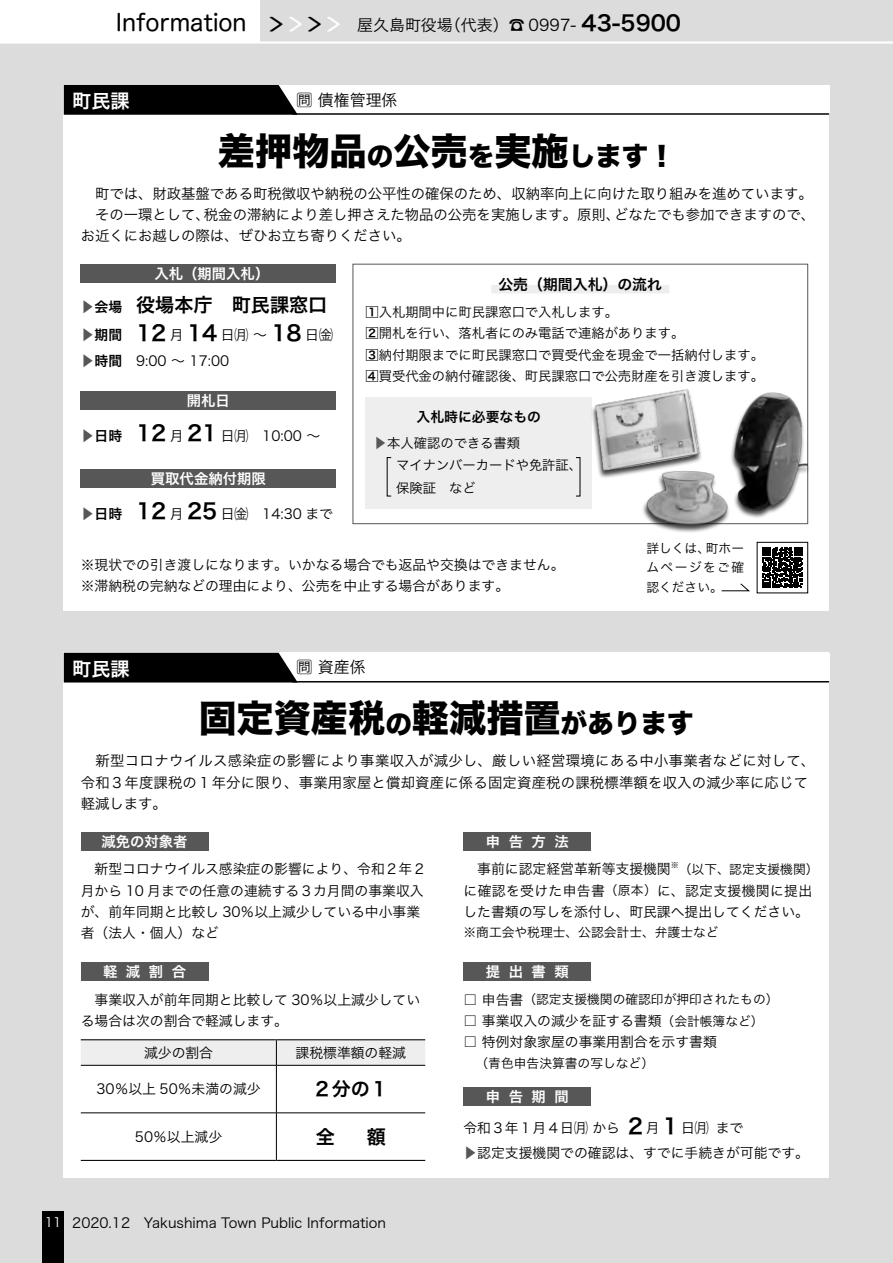
<style>
.page{position:relative;width:893px;height:1263px;background:#dcdcdc}
.page>*{position:absolute;margin:0;border:0;box-sizing:border-box;transform-origin:0 0}
.t1{font:37.2px "Hira Kaku Std N W8";color:#000}
.t2{font:26.55px "Hira Kaku Std N W8";color:#000}
.t3{font:23.4px "Hira Maru Pro N W4";color:#000}
.t4{font:21.3px "Hira Kaku Pro N W6";color:#000}
.t5{font:19.2px "Hira Kaku Pro N W6";color:#000}
.t6{font:19.2px "Hira Kaku Pro N W6";color:#fff}
.t7{font:15.9px "Hira Kaku Pro N W3";color:#000}
.t8{font:15.3px "Hira Maru Pro N W4";color:#000;scale:2.5 1}
.t9{font:14.85px "Hira Kaku Pro N W6";color:#000}
.t10{font:14.4px/21.3px "Hira Kaku Pro N W3";color:#000}
.t11{font:14.4px "Hira Kaku Pro N W6";color:#fff}
.t12{font:13.8px/21.3px "Hira Kaku Pro N W3";color:#000}
.t13{font:13.8px "Hira Kaku Pro N W6";color:#000}
.t14{font:13.8px "Hira Kaku Pro N W3";color:#575757}
.t15{font:13.35px/21.3px "Hira Kaku Pro N W3";color:#000}
.t16{font:12.75px/19.2px "Hira Kaku Pro N W3";color:#000}
.t17{font:12.75px "Hira Kaku Pro N W3";color:#fff}
.t18{font:8.1px "Hira Kaku Pro N W3";color:#000}
.s1{color:#fff}
.s2{font-size:26.55px}
.s3{font-family:"Hira Kaku Pro N W6"}
.s4{color:#575757}
.s5{font-family:"Hira Kaku Pro N W6";color:#000}
.s6{font-family:"Hira Kaku Pro N W3";color:#575757}
.s7{font-size:12.75px}
.s8{font-size:13.8px}
</style>
<div class="page">
<div style="left:43px;top:1212px;width:21px;height:51px;background:#000"></div>
<div style="left:0;top:0;width:259px;height:43px;background:#fff"></div>
<hr style="left:0;top:41px;width:259px;height:3px;background:#fff">
<hr style="left:259px;top:41px;width:634px;height:3px;background:#fff">
<div style="left:64px;top:115px;width:765px;height:495px;background:#fff"></div>
<div style="left:224px;top:85px;width:605px;height:30px;background:#fff"></div>
<hr style="left:292px;top:113px;width:537px;height:2px;background:#000">
<svg style="left:64px;top:85px;width:234px;height:30px;background:#0c0c0c"></svg>
<div style="left:214px;top:128px;width:455px;height:44px;background:#fff"></div>
<div style="left:64px;top:682px;width:765px;height:496px;background:#fff"></div>
<div style="left:224px;top:653px;width:605px;height:29px;background:#fff"></div>
<hr style="left:292px;top:681px;width:537px;height:1px;background:#000">
<div style="left:64px;top:653px;width:233px;height:29px;background:#000"></div>
<div style="left:81px;top:264px;width:255px;height:19px;background:#575757"></div>
<div style="left:81px;top:391px;width:255px;height:19px;background:#575757"></div>
<div style="left:81px;top:469px;width:255px;height:19px;background:#575757"></div>
<div style="left:353px;top:264px;width:455px;height:260px;border:1px solid #575757"></div>
<div style="left:491px;top:285px;width:178px;height:8px;background:#eee"></div>
<div style="left:365px;top:397px;width:227px;height:112px;background:#eee"></div>
<svg style="left:762px;top:547px;width:41px;height:41px;background:#313131"></svg>
<div style="left:757px;top:542px;width:51px;height:51px;border:1px solid #000"></div>
<svg style="left:721px;top:583px;width:29px;height:8px"></svg>
<img style="left:588px;top:384px;width:118px;height:92px">
<div style="left:81px;top:832px;width:127px;height:18px;background:#575757"></div>
<div style="left:81px;top:962px;width:127px;height:19px;background:#575757"></div>
<svg style="left:81px;top:1040px;width:344px;height:25px;background:#e8e8e8"></svg>
<hr style="left:81px;top:1065px;width:195px;height:1px;background:#000">
<hr style="left:276px;top:1065px;width:149px;height:1px;background:#000">
<hr style="left:276px;top:1065px;width:1px;height:48px;background:#000">
<hr style="left:81px;top:1112px;width:195px;height:1px;background:#000">
<hr style="left:276px;top:1112px;width:149px;height:1px;background:#000">
<hr style="left:276px;top:1113px;width:1px;height:47px;background:#000">
<hr style="left:81px;top:1039px;width:195px;height:1px;background:#000">
<hr style="left:276px;top:1039px;width:149px;height:1px;background:#000">
<hr style="left:81px;top:1160px;width:195px;height:1px;background:#000">
<hr style="left:276px;top:1160px;width:149px;height:1px;background:#000">
<div style="left:463px;top:832px;width:128px;height:18px;background:#575757"></div>
<div style="left:463px;top:962px;width:128px;height:19px;background:#575757"></div>
<div style="left:463px;top:1087px;width:128px;height:19px;background:#575757"></div>
<div style="left:729px;top:392px;width:82px;height:127px;background:#000;opacity:.75"></div>
<img style="left:725px;top:392px;width:83px;height:123px">
<div style="left:641px;top:471px;width:89px;height:62px;background:#000;opacity:.75"></div>
<img style="left:647px;top:469px;width:83px;height:58px">
<h3 class="t3" style="left:116px;top:2px;width:132px">Information</h3>
<h3 class="t6" style="left:72px;top:84px;width:59px">町民課</h3>
<p class="t8" style="left:268px;top:11px;width:40px">〉<span class="s1">〉</span>〉<span class="s1">〉</span></p>
<h3 class="t4" style="left:581px;top:4px;width:101px">43-5900</h3>
<p class="t7" style="left:445px;top:10px;width:81px">（代表）☎</p>
<p class="t7" style="left:357px;top:10px;width:97px">屋久島町役場</p>
<p class="t7" style="left:509px;top:10px;width:69px">︎ 0997-</p>
<p class="t7" style="left:297px;top:85px;width:102px">問債権管理係</p>
<h1 class="t1" style="left:218px;top:130px;width:432px">差押物品<span class="s2">の</span>公売<span class="s2">を</span>実施<span class="s2">します</span></h1>
<p class="t10" style="left:81px;top:182px;width:736px;text-align:right">　町では、財政基盤である町税徴収や納税の公平性の確保のため、収納率向上に向けた取り組みを進めています。どなたでも参加できますので、</p>
<h2 class="t2" style="left:648px;top:141px;width:28px">!</h2>
<p class="t10" style="left:204px;top:203px;width:418px">税金の滞納により差し押さえた物品の公売を実施します。原則、</p>
<p class="t10" style="left:81px;top:203px;width:332px">　その一環として、<br>お近くにお越しの際は、ぜひお立ち寄りください。</p>
<p class="t11" style="left:155px;top:260px;width:116px">入札（期間入札(</p>
<h3 class="t5" style="left:136px;top:287px;width:193px">役場本庁　町民課窓口</h3>
<p class="t9" style="left:498px;top:271px;width:165px">公売（期間入札）の流れ</p>
<p class="t15" style="left:365px;top:300px;width:400px"><span class="s3">1</span>入札期間中に町民課窓口で入札します。<br><span class="s3">2</span>開札を行い、落札者にのみ電話で連絡があります。<br><span class="s3">3</span>納付期限までに町民課窓口で買受代金を現金で一括納付します。<br><span class="s3">4</span>買受代金の納付確認後、町民課窓口で公売財産を引き渡します。</p>
<p class="t13" style="left:417px;top:405px;width:126px">入札時に必要なもの</p>
<p class="t15" style="left:396px;top:432px;width:188px;text-indent:-22px"><span class="s4">︎▶</span>本人確認のできる書類<br>マイナンバーカードや免許証、</p>
<p class="t15" style="left:396px;top:476px;width:81px">保険証　など</p>
<p class="t14" style="left:81px;top:294px;width:43px">︎▶<span class="s5">会場</span></p>
<h3 class="t4" style="left:271px;top:313px;width:32px">18</h3>
<h3 class="t4" style="left:136px;top:313px;width:32px">12</h3>
<h3 class="t4" style="left:187px;top:313px;width:32px">14</h3>
<p class="t12" style="left:221px;top:323px;width:48px">日㈪〜</p>
<p class="t12" style="left:305px;top:323px;width:29px">日㈮</p>
<p class="t14" style="left:81px;top:323px;width:43px">︎▶<span class="s5">期間</span></p>
<p class="t12" style="left:170px;top:323px;width:15px">月</p>
<p class="t14" style="left:81px;top:349px;width:43px">︎▶<span class="s5">時間</span></p>
<p class="t12" style="left:136px;top:349px;width:95px">9:00 〜 17:00</p>
<p class="t11" style="left:187px;top:387px;width:45px">開札日</p>
<h3 class="t4" style="left:136px;top:414px;width:32px">12</h3>
<h3 class="t4" style="left:187px;top:414px;width:32px">21</h3>
<p class="t12" style="left:221px;top:424px;width:29px">日㈪</p>
<p class="t13" style="left:81px;top:423px;width:57px"><span class="s6">︎▶</span>日時　</p>
<p class="t12" style="left:170px;top:424px;width:15px">月</p>
<p class="t12" style="left:262px;top:424px;width:60px">10:00 〜</p>
<p class="t11" style="left:151px;top:466px;width:116px">買取代金納付期限</p>
<p class="t12" style="left:221px;top:502px;width:114px">日㈮　14:30 まで</p>
<h3 class="t4" style="left:136px;top:492px;width:32px">12</h3>
<h3 class="t4" style="left:187px;top:492px;width:32px">25</h3>
<p class="t13" style="left:81px;top:501px;width:57px"><span class="s6">︎▶</span>日時　</p>
<p class="t12" style="left:81px;top:553px;width:485px">※現状での引き渡しになります。いかなる場合でも返品や交換はできません。※滞納税の完納などの理由により、公売を中止する場合があります。</p>
<p class="t12" style="left:170px;top:502px;width:15px">月</p>
<p class="t16" style="left:646px;top:538px;width:99px">詳しくは、<br>ムページをご確認ください。</p>
<p class="t16" style="left:706px;top:538px;width:40px">町ホー</p>
<h3 class="t6" style="left:72px;top:651px;width:59px">町民課</h3>
<p class="t7" style="left:297px;top:653px;width:71px">問資産係</p>
<h1 class="t1" style="left:199px;top:698px;width:496px">固定資産税<span class="s2">の</span>軽減措置<span class="s2">があります</span></h1>
<p class="t10" style="left:81px;top:749px;width:736px">　新型コロナウイルス感染症の影響により事業収入が減少し、厳しい経営環境にある中小事業者などに対して、令和３年度課税の１年分に限り、事業用家屋と償却資産に係る固定資産税の課税標準額を収入の減少率に応じて軽減します。</p>
<p class="t11" style="left:102px;top:828px;width:88px">減免の対象者</p>
<p class="t12" style="left:81px;top:857px;width:347px">　新型コロナウイルス感染症の影響により、令和２年２月から 10 月までの任意の連続する３カ月間の事業収入が、前年同期と比較し 30％以上減少している中小事業者（法人・個人）など</p>
<p class="t11" style="left:103px;top:958px;width:84px">軽減割合</p>
<p class="t12" style="left:81px;top:988px;width:341px">　事業収入が前年同期と比較して 30％以上減少している場合は次の割合で軽減します。</p>
<p class="t12" style="left:296px;top:1041px;width:112px">課税標準額の軽減</p>
<p class="t11" style="left:486px;top:828px;width:84px">申告方法</p>
<p class="t18" style="left:671px;top:857px;width:10px">※</p>
<p class="t12" style="left:463px;top:857px;width:350px">　事前に認定経営革新等支援機関<br>に確認を受けた申告書<span class="s7">（原本）</span>に、認定支援機関に提出した書類の写しを添付し、町民課へ提出してください。</p>
<p class="t16" style="left:463px;top:922px;width:257px">※商工会や税理士、公認会計士、弁護士など</p>
<p class="t11" style="left:486px;top:958px;width:84px">提出書類</p>
<p class="t16" style="left:463px;top:989px;width:316px"><span class="s8">□ 申告書</span>（認定支援機関の確認印が押印されたもの(</p>
<p class="t12" style="left:463px;top:1009px;width:302px">□ 事業収入の減少を証する書類<span class="s7">（会計帳簿など(</span></p>
<p class="t12" style="left:463px;top:1030px;width:255px">□ 特例対象家屋の事業用割合を示す書類</p>
<p class="t16" style="left:463px;top:1053px;width:192px"><span class="s8">　</span> （青色申告決算書の写しなど(</p>
<p class="t11" style="left:486px;top:1083px;width:84px">申告期間</p>
<p class="t12" style="left:716px;top:1116px;width:29px">まで</p>
<p class="t16" style="left:679px;top:859px;width:141px">（以下、認定支援機関(</p>
<p class="t12" style="left:144px;top:1041px;width:71px">減少の割合</p>
<h3 class="t5" style="left:313px;top:1072px;width:78px">２分の１</h3>
<p class="t12" style="left:97px;top:1077px;width:166px">30％以上 50％未満の減少</p>
<h3 class="t4" style="left:625px;top:1107px;width:23px">２</h3>
<h3 class="t4" style="left:660px;top:1107px;width:23px">１</h3>
<p class="t12" style="left:463px;top:1114px;width:347px;line-height:25px">令和３年１月４日㈪から<br><span class="s4">︎▶</span>認定支援機関での確認は、すでに手続きが可能です。</p>
<p class="t12" style="left:681px;top:1116px;width:29px">日㈪</p>
<p class="t12" style="left:646px;top:1116px;width:15px">月</p>
<h3 class="t5" style="left:367px;top:1119px;width:21px">額</h3>
<h3 class="t5" style="left:316px;top:1119px;width:40px">全　</h3>
<p class="t12" style="left:135px;top:1125px;width:89px">50％以上減少</p>
<p class="t17" style="left:45px;top:1211px;width:18px">11</p>
<p class="t12" style="left:72px;top:1211px;width:315px">2020.12　Yakushima Town Public Information</p>
</div>
